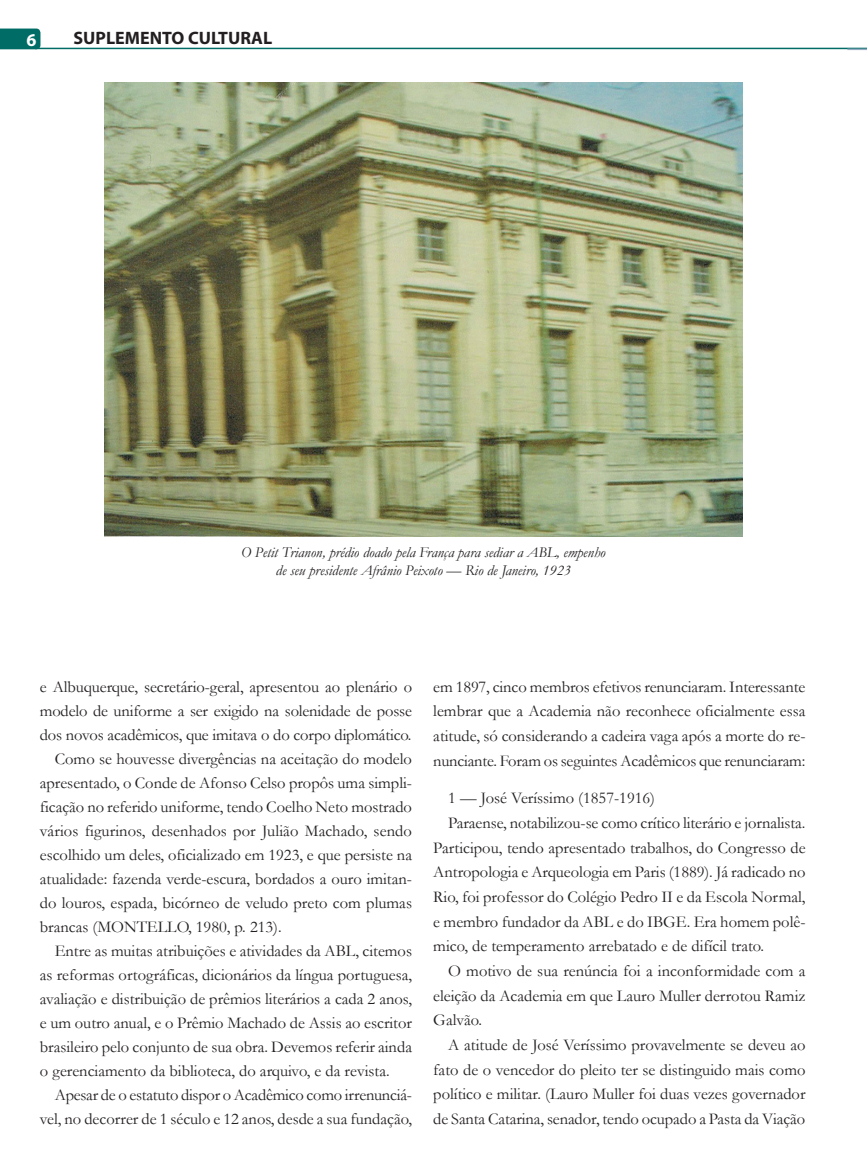
<style>
.page{position:relative;width:867px;height:1165px;background:#fff}
.page>*{position:absolute;margin:0;border:0;box-sizing:border-box;transform-origin:0 0}
.t1{font:700 18px "Myriad";color:#231f20}
.t2{font:700 18px "Myriad";color:#fff}
.t3{font:16.5px/24.6px "Garamond";color:#231f20;text-align:justify}
.t4{font:italic 15px/18px "Garamond";color:#231f20;text-align:center}
</style>
<div class="page">
<hr style="left:35px;top:48px;width:832px;height:1px;background:#006c66">
<svg style="left:0;top:29px;width:40px;height:20px"></svg>
<svg style="left:847px;top:49px;width:20px;height:1px"></svg>
<img style="left:104px;top:83px;width:638px;height:453px">
<p class="t2" style="left:26px;top:31px;width:11px">6</p>
<p class="t1" style="left:74px;top:29px;width:136px">SUPLEMENTO CULTU</p>
<p class="t1" style="left:240px;top:29px;width:29px">RAL</p>
<p class="t4" style="left:241px;top:542px;width:366px">O Petit Trianon, prédio doado pela França para sediar a ABL, empenho de seu presidente Afrânio Peixoto — Rio de Janeiro, 1923</p>
<p class="t3" style="left:40px;top:673px;width:374px">e Albuquerque, secretário-geral, apresentou ao plenário o</p>
<p class="t3" style="left:40px;top:697px;width:373px">modelo de uniforme a ser exigido na solenidade de posse</p>
<p class="t3" style="left:40px;top:721px;width:373px">dos novos acadêmicos, que imitava o do corpo diplomático.</p>
<p class="t3" style="left:55px;top:745px;width:359px">Como se houvesse divergências na aceitação do modelo</p>
<p class="t3" style="left:40px;top:769px;width:374px">apresentado, o Conde de Afonso Celso propôs uma simpli-</p>
<p class="t3" style="left:40px;top:793px;width:374px">ficação no referido uniforme, tendo Coelho Neto mostrado</p>
<p class="t3" style="left:40px;top:817px;width:373px">vários figurinos, desenhados por Julião Machado, sendo</p>
<p class="t3" style="left:40px;top:841px;width:374px">escolhido um deles, oficializado em 1923, e que persiste na</p>
<p class="t3" style="left:40px;top:865px;width:374px">atualidade: fazenda verde-escura, bordados a ouro imitan-</p>
<p class="t3" style="left:40px;top:889px;width:374px">do louros, espada, bicórneo de veludo preto com plumas</p>
<p class="t3" style="left:40px;top:913px;width:84px">brancas (Montello</p>
<p class="t3" style="left:188px;top:913px;width:95px">, 1980, p. 213).</p>
<p class="t3" style="left:55px;top:937px;width:359px">Entre as muitas atribuições e atividades da ABL, citemos</p>
<p class="t3" style="left:40px;top:961px;width:374px">as reformas ortográficas, dicionários da língua portuguesa,</p>
<p class="t3" style="left:40px;top:985px;width:374px">avaliação e distribuição de prêmios literários a cada 2 anos,</p>
<p class="t3" style="left:40px;top:1009px;width:374px">e um outro anual, e o Prêmio Machado de Assis ao escritor</p>
<p class="t3" style="left:40px;top:1033px;width:374px">brasileiro pelo conjunto de sua obra. Devemos referir ainda</p>
<p class="t3" style="left:40px;top:1057px;width:351px">o gerenciamento da biblioteca, do arquivo, e da revista.</p>
<p class="t3" style="left:55px;top:1081px;width:357px">Apesar de o estatuto dispor o Acadêmico como irrenunciá-</p>
<p class="t3" style="left:40px;top:1105px;width:373px">vel, no decorrer de 1 século e 12 anos, desde a sua fundação,</p>
<p class="t3" style="left:433px;top:673px;width:374px">em 1897, cinco membros efetivos renunciaram. Interessante lembrar que a Academia não reconhece oficialmente essa atitude, só considerando a cadeira vaga após a morte do re&shy;nunciante. Foram os seguintes Acadêmicos que renunciaram:</p>
<p class="t3" style="left:448px;top:785px;width:208px">1 — José Veríssimo (1857-1916)</p>
<p class="t3" style="left:448px;top:810px;width:359px">Paraense, notabilizou-se como crítico literário e jornalista.</p>
<p class="t3" style="left:433px;top:834px;width:374px">Participou, tendo apresentado trabalhos, do Congresso de</p>
<p class="t3" style="left:433px;top:859px;width:374px">Antropologia e Arqueologia em Paris (1889). Já radicado no</p>
<p class="t3" style="left:433px;top:884px;width:374px">Rio, foi professor do Colégio Pedro II e da Escola Normal,</p>
<p class="t3" style="left:433px;top:908px;width:374px">e membro fundador da ABL e do IBGE. Era homem polê-</p>
<p class="t3" style="left:433px;top:933px;width:332px">mico, de temperamento arrebatado e de difícil trato.</p>
<p class="t3" style="left:448px;top:958px;width:359px">O motivo de sua renúncia foi a inconformidade com a</p>
<p class="t3" style="left:433px;top:982px;width:374px">eleição da Academia em que Lauro Muller derrotou Ramiz</p>
<p class="t3" style="left:433px;top:1007px;width:50px">Galvão.</p>
<p class="t3" style="left:448px;top:1032px;width:359px">A atitude de José Veríssimo provavelmente se deveu ao</p>
<p class="t3" style="left:433px;top:1056px;width:374px">fato de o vencedor do pleito ter se distinguido mais como</p>
<p class="t3" style="left:433px;top:1081px;width:374px">político e militar. (Lauro Muller foi duas vezes governador</p>
<p class="t3" style="left:433px;top:1106px;width:373px">de Santa Catarina, senador, tendo ocupado a Pasta da Viação</p>
</div>
